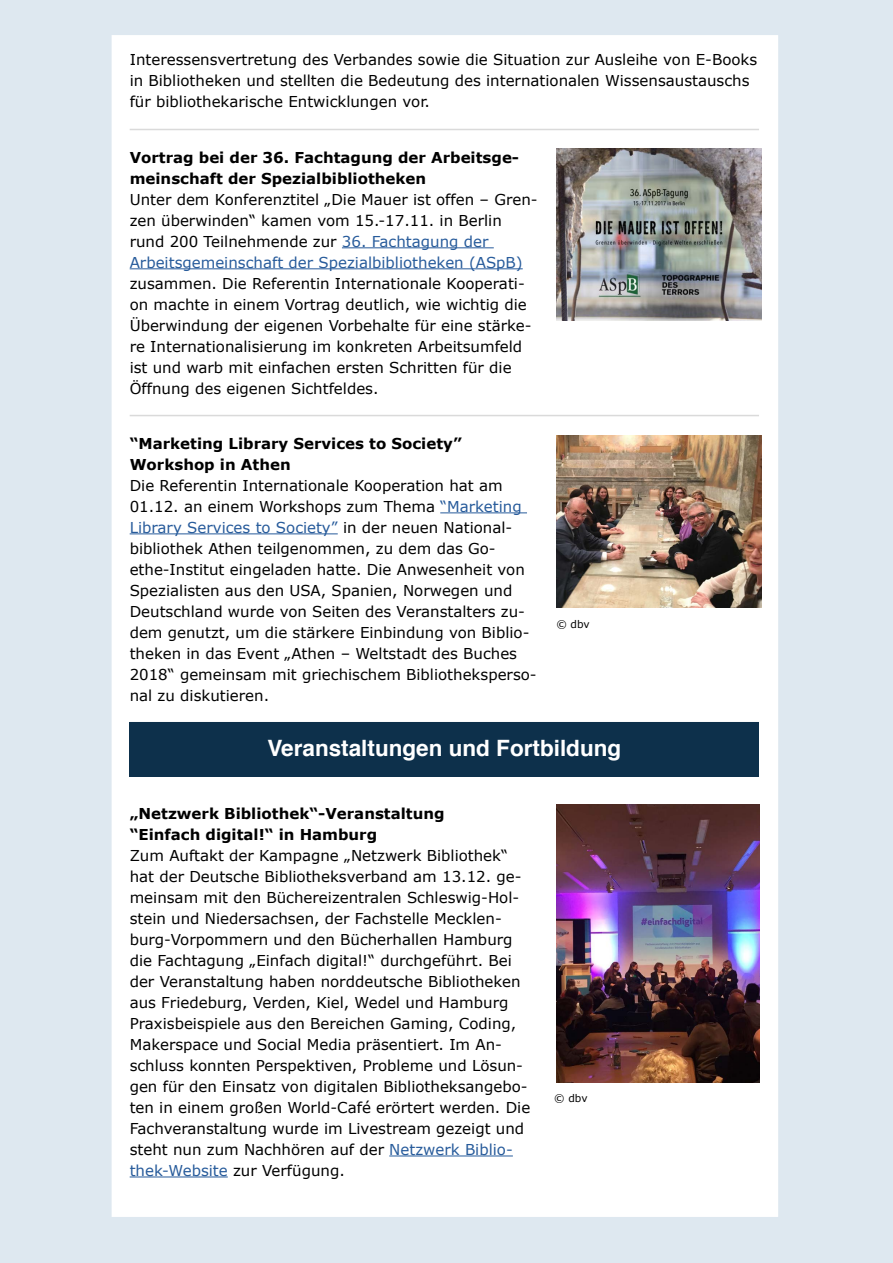
<style>
.page{position:relative;width:893px;height:1263px;background:#fff}
.page>*{position:absolute;margin:0;border:0;box-sizing:border-box;transform-origin:0 0}
.t1{font:700 22.5px "Helvetica";color:#fff}
.t2{font:15px/21px "Verdana";color:#000}
.t3{font:700 15px/21px "Verdana";color:#000}
.t4{font:10.5px "Verdana";color:#000}
.s1{color:#275b9b}
</style>
<div class="page">
<div style="left:1px;top:1px;width:891px;height:1261px;background:#dee8f0"></div>
<div style="left:112px;top:35px;width:666px;height:1182px;background:#fff"></div>
<hr style="left:130px;top:129px;width:629px;height:1px;background:#dadada">
<hr style="left:342px;top:247px;width:152px;height:1px;background:#275b9b">
<hr style="left:130px;top:268px;width:393px;height:1px;background:#275b9b">
<hr style="left:130px;top:415px;width:629px;height:1px;background:#dadada">
<hr style="left:440px;top:512px;width:87px;height:1px;background:#275b9b">
<hr style="left:130px;top:533px;width:208px;height:1px;background:#275b9b">
<div style="left:130px;top:722px;width:629px;height:54px;background:#0d304b"></div>
<hr style="left:389px;top:1155px;width:124px;height:1px;background:#275b9b">
<hr style="left:130px;top:1176px;width:98px;height:1px;background:#275b9b">
<img style="left:556px;top:149px;width:205px;height:171px">
<img style="left:556px;top:436px;width:205px;height:171px">
<img style="left:556px;top:805px;width:203px;height:277px">
<p class="t2" style="left:130px;top:50px;width:629px">Interessensvertretung des Verbandes sowie die Situation zur Ausleihe von E-Books in Bibliotheken und stellten die Bedeutung des internationalen Wissensaustauschs für bibliothekarische Entwicklungen vor.</p>
<p class="t3" style="left:130px;top:147px;width:391px">Vortrag bei der 36. Fachtagung der Arbeitsge&shy;meinschaft der Spezialbibliotheken</p>
<p class="t2" style="left:130px;top:189px;width:409px">Unter dem Konferenztitel „Die Mauer ist offen – Gren&shy;zen überwinden“ kamen vom 15.-17.11. in Berlin rund 200 Teilnehmende zur <span class="s1">36. Fachtagung der Arbeitsgemeinschaft der Spezialbibliotheken (ASpB)</span></p>
<p class="t2" style="left:130px;top:273px;width:403px">zusammen. Die Referentin Internationale Kooperati&shy;on machte in einem Vortrag deutlich, wie wichtig die Überwindung der eigenen Vorbehalte für eine stärke&shy;re Internationalisierung im konkreten Arbeitsumfeld ist und warb mit einfachen ersten Schritten für die Öffnung des eigenen Sichtfeldes.</p>
<p class="t3" style="left:130px;top:433px;width:334px">“Marketing Library Services to Society”<br>Workshop in Athen</p>
<p class="t2" style="left:130px;top:475px;width:408px">Die Referentin Internationale Kooperation hat am 01.12. an einem Workshops zum Thema <span class="s1">“Marketing Library Services to Society”</span> in der neuen National&shy;bibliothek Athen teilgenommen, zu dem das Go&shy;ethe-Institut eingeladen hatte. Die Anwesenheit von Spezialisten aus den USA, Spanien, Norwegen und Deutschland wurde von Seiten des Veranstalters zu&shy;dem genutzt, um die stärkere Einbindung von Biblio&shy;theken in das Event „Athen – Weltstadt des Buches 2018“ gemeinsam mit griechischem Bibliotheksperso&shy;nal zu diskutieren.</p>
<h1 class="t1" style="left:267px;top:729px;width:355px">Veranstaltungen und Fortbildung</h1>
<p class="t4" style="left:556px;top:618px;width:35px">© dbv</p>
<p class="t3" style="left:130px;top:803px;width:316px">„Netzwerk Bibliothek“-Veranstaltung “Einfach digital!“ in Hamburg</p>
<p class="t2" style="left:130px;top:845px;width:402px">Zum Auftakt der Kampagne „Netzwerk Bibliothek“ hat der Deutsche Bibliotheksverband am 13.12. ge&shy;meinsam mit den Büchereizentralen Schleswig-Hol&shy;stein und Niedersachsen, der Fachstelle Mecklen&shy;burg-Vorpommern und den Bücherhallen Hamburg die Fachtagung „Einfach digital!“ durchgeführt. Bei der Veranstaltung haben norddeutsche Bibliotheken aus Friedeburg, Verden, Kiel, Wedel und Hamburg Praxisbeispiele aus den Bereichen Gaming, Coding, Makerspace und Social Media präsentiert. Im An&shy;schluss konnten Perspektiven, Probleme und Lösun&shy;gen für den Einsatz von digitalen Bibliotheksangebo&shy;ten in einem großen World-Café erörtert werden. Die Fachveranstaltung wurde im Livestream gezeigt und steht nun zum Nachhören auf der <span class="s1">Netzwerk Biblio&shy;thek-Website</span> zur Verfügung.</p>
<p class="t4" style="left:554px;top:1091px;width:35px">© dbv</p>
</div>
